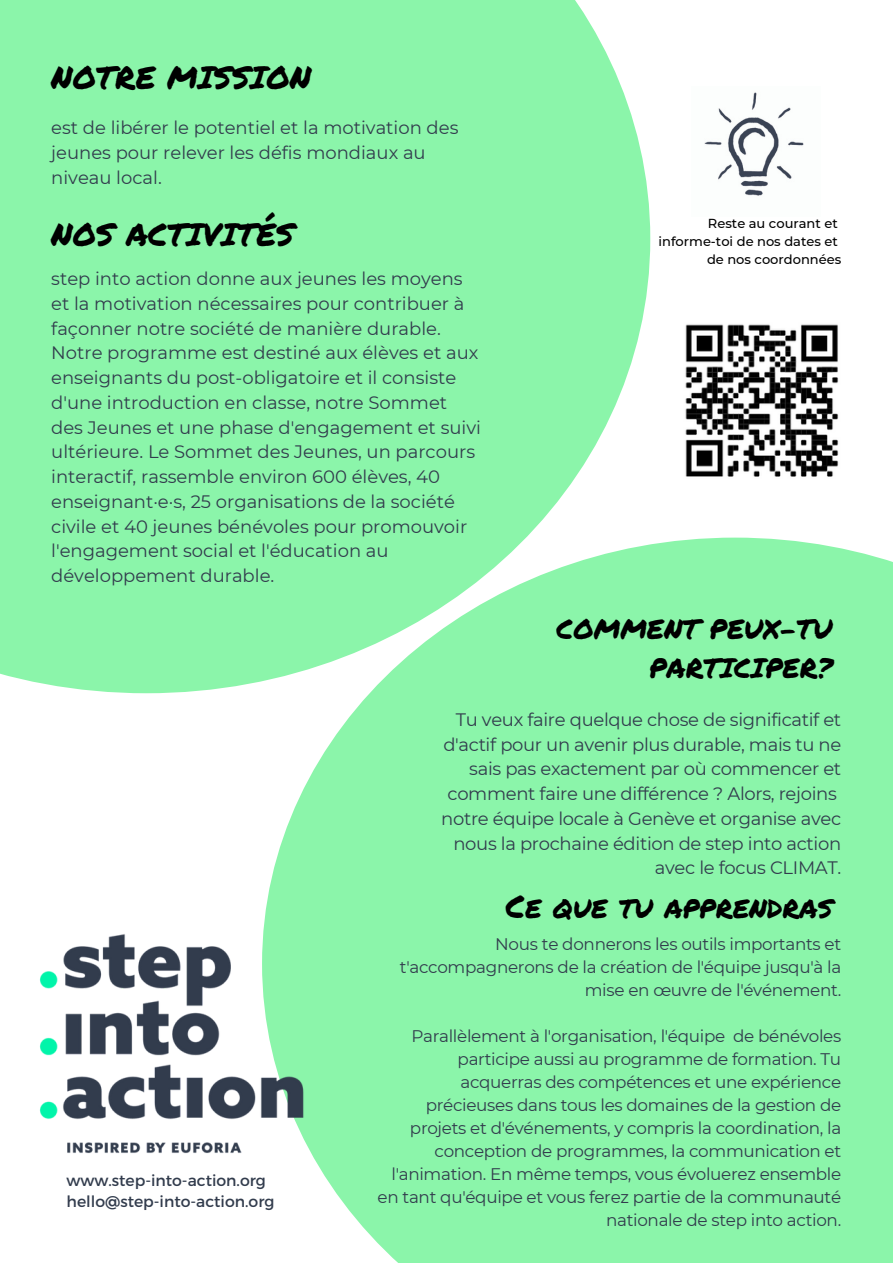
<style>
.page{position:relative;width:893px;height:1264px;background:#fff}
.page>*{position:absolute;margin:0;border:0;box-sizing:border-box;transform-origin:0 0}
.t1{font:31.5px "Permanent Marker";color:#000}
.t2{font:27.3px/38.1px "Permanent Marker";color:#000;text-align:right}
.t3{font:18px/24.8px "Montserrat";color:#323c4d}
.t4{font:18px/24.8px "Montserrat";letter-spacing:-.02em;color:#323c4d;text-align:right}
.t5{font:16.8px/23.1px "Montserrat";letter-spacing:-.02em;color:#323c4d;text-align:right}
.t6{font:15.6px/20.5px "Montserrat";color:#323c4d}
.t7{font:500 13.05px/17.9px "Montserrat";color:#000;text-align:right}
</style>
<div class="page">
<div style="left:0;top:0;width:650px;height:693px;background:#8bf5aa"></div>
<div style="left:262px;top:537px;width:630px;height:725px;background:#8bf5aa"></div>
<img style="left:39px;top:880px;width:321px;height:330px">
<img style="left:704px;top:92px;width:100px;height:104px">
<img style="left:685px;top:324px;width:154px;height:153px">
<h1 class="t1" style="left:51px;top:54px;width:261px">NOTRE MISSION</h1>
<p class="t3" style="left:51px;top:115px;width:408px">est de libérer le potentiel et la motivation des jeunes pour relever les défis mondiaux au niveau local.</p>
<h1 class="t1" style="left:51px;top:211px;width:244px">NOS ACTIVITÉS</h1>
<p class="t3" style="left:51px;top:266px;width:431px">step into action donne aux jeunes les moyens et la motivation nécessaires pour contribuer à façonner notre société de manière durable.<br>Notre programme est destiné aux élèves et aux enseignants du post-obligatoire et il consiste d'une introduction en classe, notre Sommet des Jeunes et une phase d'engagement et suivi ultérieure. Le Sommet des Jeunes, un parcours interactif, rassemble environ 600 élèves, 40 enseignant·e·s, 25 organisations de la société civile et 40 jeunes bénévoles pour promouvoir l'engagement social et l'éducation au développement durable.</p>
<p class="t7" style="left:658px;top:214px;width:184px">Reste au courant et informe-toi de nos dates et de nos coordonnées</p>
<p class="t6" style="left:67px;top:1169px;width:209px">www.step-into-action.org hello@step-into-action.org</p>
<h2 class="t2" style="left:556px;top:609px;width:277px">COMMENT PEUX-TU<br>PARTICIPER?</h2>
<p class="t4" style="left:441px;top:707px;width:401px">Tu veux faire quelque chose de significatif et d'actif pour un avenir plus durable, mais tu ne sais pas exactement par où commencer et comment faire une différence ? Alors, rejoins notre équipe locale à Genève et organise avec nous la prochaine édition de step into action avec le focus CLIMAT.</p>
<h1 class="t1" style="left:506px;top:882px;width:328px">Ce que tu apprendras</h1>
<p class="t5" style="left:400px;top:932px;width:443px">Nous te donnerons les outils importants et t'accompagnerons de la création de l'équipe jusqu'à la mise en œuvre de l'événement.</p>
<p class="t5" style="left:377px;top:1024px;width:465px">Parallèlement à l'organisation, l'équipe de bénévoles participe aussi au programme de formation. Tu acquerras des compétences et une expérience précieuses dans tous les domaines de la gestion de projets et d'événements, y compris la coordination, la conception de programmes, la communication et l'animation. En même temps, vous évoluerez ensemble en tant qu'équipe et vous ferez partie de la communauté nationale de step into action.</p>
</div>
